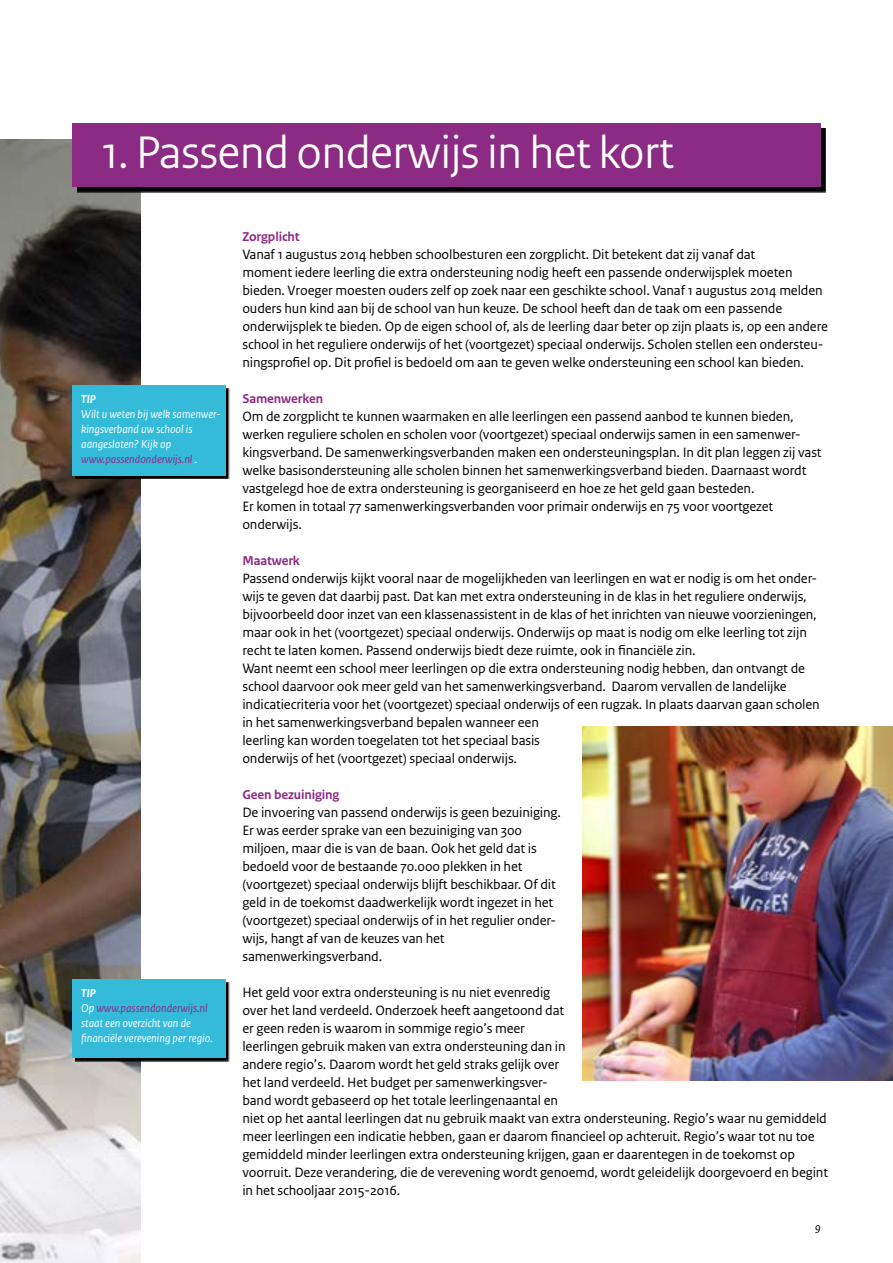
<style>
.page{position:relative;width:893px;height:1263px;background:#fff}
.page>*{position:absolute;margin:0;border:0;box-sizing:border-box;transform-origin:0 0}
.t1{font:48px "Rijksoverheid Sans Heading";color:#fff}
.t2{font:14.25px/18px "Rijksoverheid Sans Text";letter-spacing:-.01em;color:#000}
.t3{font:700 13.5px "Rijksoverheid Sans Text";letter-spacing:-.01em;color:#8c2b84}
.t4{font:italic 12px/15px "Rijksoverheid Sans Text";color:#fff}
.t5{font:italic 700 12px "Rijksoverheid Sans Text";color:#fff}
.t6{font:italic 12px "Rijksoverheid Sans Text";color:#000}
.s1{color:#8c2b84}
.s2{font-weight:700}
</style>
<div class="page">
<img style="left:0;top:139px;width:140px;height:1124px">
<div style="left:77px;top:128px;width:748px;height:64px;background:#000"></div>
<div style="left:72px;top:123px;width:749px;height:64px;background:#8c2b84"></div>
<img style="left:583px;top:727px;width:310px;height:354px">
<svg style="left:75px;top:388px;width:155px;height:90px"></svg>
<div style="left:72px;top:385px;width:153px;height:90px;background:#34bbda"></div>
<svg style="left:75px;top:982px;width:155px;height:79px"></svg>
<div style="left:72px;top:979px;width:153px;height:79px;background:#34bbda"></div>
<h1 class="t1" style="left:102px;top:125px;width:573px">1. Passend onderwijs in het kort</h1>
<p class="t5" style="left:81px;top:392px;width:16px">TIP</p>
<p class="t4" style="left:81px;top:406px;width:141px">Wilt u weten bij welk samenwer&shy;kingsverband uw school is aangesloten? Kijk op <span class="s1">www.passendonderwijs.nl</span> .</p>
<p class="t4" style="left:81px;top:985px;width:133px"><span class="s2">TIP<br></span>Op <span class="s1">www.passendonderwijs.nl </span>staat een overzicht van de financiële verevening per regio.</p>
<p class="t3" style="left:242px;top:229px;width:59px">Zorgplicht</p>
<p class="t2" style="left:242px;top:246px;width:587px">Vanaf 1 augustus 2014 hebben schoolbesturen een zorgplicht. Dit betekent dat zij vanaf dat<br>moment iedere leerling die extra ondersteuning nodig heeft een passende onderwijsplek moeten bieden. Vroeger moesten ouders zelf op zoek naar een geschikte school. Vanaf 1 augustus 2014 melden ouders hun kind aan bij de school van hun keuze. De school heeft dan de taak om een passende onderwijsplek te bieden. Op de eigen school of, als de leerling daar beter op zijn plaats is, op een andere school in het reguliere onderwijs of het (voortgezet) speciaal onderwijs. Scholen stellen een ondersteu&shy;ningsprofiel op. Dit profiel is bedoeld om aan te geven welke ondersteuning een school kan bieden.</p>
<p class="t3" style="left:242px;top:391px;width:82px">Samenwerken</p>
<p class="t2" style="left:242px;top:408px;width:581px">Om de zorgplicht te kunnen waarmaken en alle leerlingen een passend aanbod te kunnen bieden, werken reguliere scholen en scholen voor (voortgezet) speciaal onderwijs samen in een samenwer&shy;kingsverband. De samenwerkingsverbanden maken een ondersteuningsplan. In dit plan leggen zij vast welke basisondersteuning alle scholen binnen het samenwerkingsverband bieden. Daarnaast wordt vastgelegd hoe de extra ondersteuning is georganiseerd en hoe ze het geld gaan besteden.<br>Er komen in totaal 77 samenwerkingsverbanden voor primair onderwijs en 75 voor voortgezet onderwijs.</p>
<p class="t3" style="left:242px;top:553px;width:59px">Maatwerk</p>
<p class="t2" style="left:242px;top:570px;width:579px">Passend onderwijs kijkt vooral naar de mogelijkheden van leerlingen en wat er nodig is om het onder&shy;wijs te geven dat daarbij past. Dat kan met extra ondersteuning in de klas in het reguliere onderwijs, bijvoorbeeld door inzet van een klassenassistent in de klas of het inrichten van nieuwe voorzieningen, maar ook in het (voortgezet) speciaal onderwijs. Onderwijs op maat is nodig om elke leerling tot zijn recht te laten komen. Passend onderwijs biedt deze ruimte, ook in financiële zin.<br>Want neemt een school meer leerlingen op die extra ondersteuning nodig hebben, dan ontvangt de school daarvoor ook meer geld van het samenwerkingsverband. Daarom vervallen de landelijke indicatiecriteria voor het (voortgezet) speciaal onderwijs of een rugzak. In plaats daarvan gaan scholen in het samenwerkingsverband bepalen wanneer een<br>leerling kan worden toegelaten tot het speciaal basis<br>onderwijs of het (voortgezet) speciaal onderwijs.</p>
<p class="t3" style="left:242px;top:787px;width:98px">Geen bezuiniging</p>
<p class="t2" style="left:242px;top:804px;width:320px">De invoering van passend onderwijs is geen bezuiniging.<br>Er was eerder sprake van een bezuiniging van 300 miljoen, maar die is van de baan. Ook het geld dat is bedoeld voor de bestaande 70.000 plekken in het (voortgezet) speciaal onderwijs blijft beschikbaar. Of dit geld in de toekomst daadwerkelijk wordt ingezet in het (voortgezet) speciaal onderwijs of in het regulier onder&shy;wijs, hangt af van de keuzes van het samenwerkingsverband.</p>
<p class="t2" style="left:242px;top:983px;width:587px">Het geld voor extra ondersteuning is nu niet evenredig<br>over het land verdeeld. Onderzoek heeft aangetoond dat<br>er geen reden is waarom in sommige regio’s meer<br>leerlingen gebruik maken van extra ondersteuning dan in<br>andere regio’s. Daarom wordt het geld straks gelijk over<br>het land verdeeld. Het budget per samenwerkingsver-<br>band wordt gebaseerd op het totale leerlingenaantal en<br>niet op het aantal leerlingen dat nu gebruik maakt van extra ondersteuning. Regio’s waar nu gemiddeld meer leerlingen een indicatie hebben, gaan er daarom financieel op achteruit. Regio’s waar tot nu toe gemiddeld minder leerlingen extra ondersteuning krijgen, gaan er daarentegen in de toekomst op voorruit. Deze verandering, die de verevening wordt genoemd, wordt geleidelijk doorgevoerd en begint in het schooljaar 2015-2016.</p>
<p class="t6" style="left:815px;top:1220px;width:7px">9</p>
</div>
